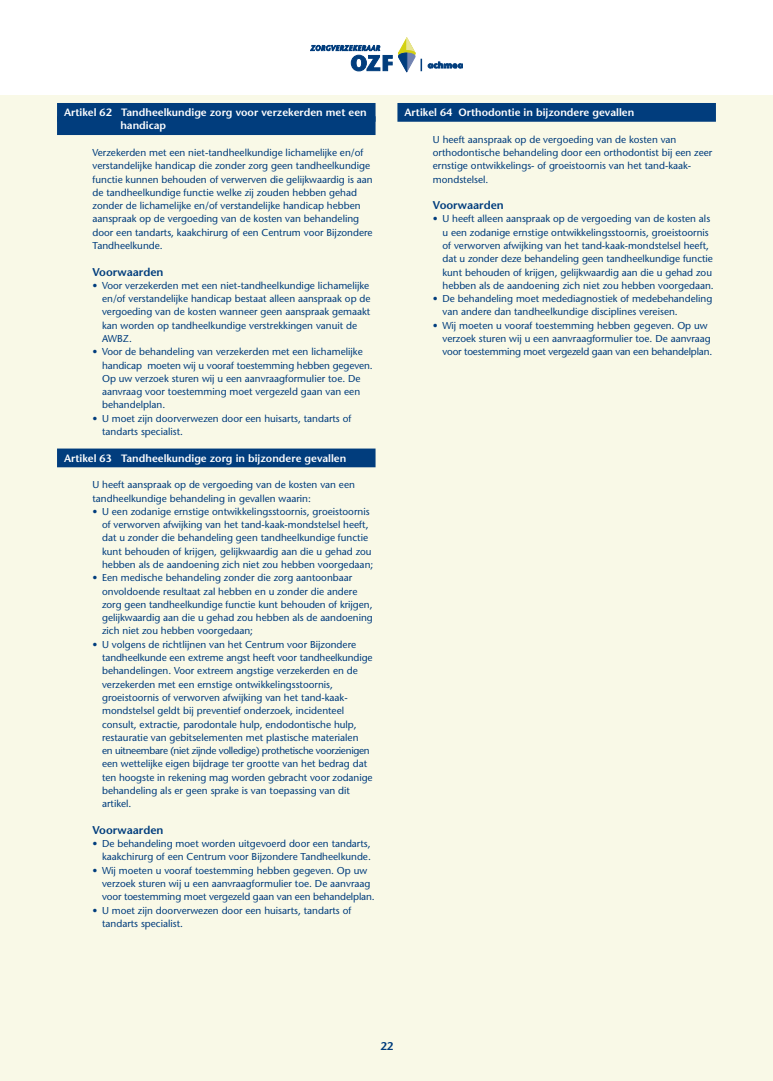
<style>
.page{position:relative;width:773px;height:1081px;background:#fff}
.page>*{position:absolute;margin:0;border:0;box-sizing:border-box;transform-origin:0 0}
.t1{font:600 11.25px "Stone Sans";color:#013d7d}
.t2{font:600 10.62px/13.2px "Stone Sans";color:#fff}
.t3{font:10px/13.2px "Stone Sans";color:#013d7d}
</style>
<div class="page">
<div style="left:0;top:96px;width:772px;height:985px;background:#f9f9e7"></div>
<svg style="left:310px;top:45px;width:82px;height:26px"></svg>
<svg style="left:398px;top:38px;width:17px;height:34px"></svg>
<svg style="left:421px;top:59px;width:1px;height:12px"></svg>
<svg style="left:428px;top:62px;width:34px;height:6px"></svg>
<div style="left:57px;top:103px;width:318px;height:19px;background:#013d7d"></div>
<div style="left:57px;top:116px;width:318px;height:19px;background:#013d7d"></div>
<div style="left:57px;top:448px;width:318px;height:19px;background:#013d7d"></div>
<div style="left:397px;top:103px;width:318px;height:19px;background:#013d7d"></div>
<p class="t2" style="left:120px;top:106px;width:248px;text-indent:-56px">Artikel 62 Tandheelkundige zorg voor verzekerden met een handicap</p>
<p class="t3" style="left:92px;top:146px;width:282px">Verzekerden met een niet-tandheelkundige lichamelijke en/of verstandelijke handicap die zonder zorg geen tandheelkundige functie kunnen behouden of verwerven die gelijkwaardig is aan de tandheelkundige functie welke zij zouden hebben gehad zonder de lichamelijke en/of verstandelijke handicap hebben aanspraak op de vergoeding van de kosten van behandeling door een tandarts, kaakchirurg of een Centrum voor Bijzondere Tandheelkunde.</p>
<p class="t1" style="left:92px;top:265px;width:72px">Voorwaarden</p>
<p class="t3" style="left:102px;top:279px;width:270px;text-indent:-10px">• Voor verzekerden met een niet-tandheelkundige lichamelijke en/of verstandelijke handicap bestaat alleen aanspraak op de vergoeding van de kosten wanneer geen aanspraak gemaakt kan worden op tandheelkundige verstrekkingen vanuit de AWBZ.</p>
<p class="t3" style="left:102px;top:345px;width:272px;text-indent:-10px">• Voor de behandeling van verzekerden met een lichamelijke handicap moeten wij u vooraf toestemming hebben gegeven.<br>Op uw verzoek sturen wij u een aanvraagformulier toe. De aanvraag voor toestemming moet vergezeld gaan van een behandelplan.</p>
<p class="t3" style="left:102px;top:412px;width:251px;text-indent:-10px">• U moet zijn doorverwezen door een huisarts, tandarts of tandarts specialist.</p>
<p class="t2" style="left:64px;top:451px;width:284px">Artikel 63 Tandheelkundige zorg in bijzondere gevallen</p>
<p class="t3" style="left:92px;top:478px;width:264px">U heeft aanspraak op de vergoeding van de kosten van een tandheelkundige behandeling in gevallen waarin:</p>
<p class="t3" style="left:102px;top:505px;width:273px;text-indent:-10px">• U een zodanige ernstige ontwikkelingsstoornis, groeistoornis of verworven afwijking van het tand-kaak-mondstelsel heeft, dat u zonder die behandeling geen tandheelkundige functie kunt behouden of krijgen, gelijkwaardig aan die u gehad zou hebben als de aandoening zich niet zou hebben voorgedaan;</p>
<p class="t3" style="left:102px;top:571px;width:272px;text-indent:-10px">• Een medische behandeling zonder die zorg aantoonbaar onvoldoende resultaat zal hebben en u zonder die andere zorg geen tandheelkundige functie kunt behouden of krijgen, gelijkwaardig aan die u gehad zou hebben als de aandoening zich niet zou hebben voorgedaan;</p>
<p class="t3" style="left:102px;top:637px;width:272px;text-indent:-10px">• U volgens de richtlijnen van het Centrum voor Bijzondere tandheelkunde een extreme angst heeft voor tandheelkundige behandelingen. Voor extreem angstige verzekerden en de verzekerden met een ernstige ontwikkelingsstoornis, groeistoornis of verworven afwijking van het tand-kaak&shy;mondstelsel geldt bij preventief onderzoek, incidenteel consult, extractie, parodontale hulp, endodontische hulp, restauratie van gebitselementen met plastische materialen<br>en uitneembare (niet zijnde volledige) prothetische voorzienigen een wettelijke eigen bijdrage ter grootte van het bedrag dat ten hoogste in rekening mag worden gebracht voor zodanige behandeling als er geen sprake is van toepassing van dit artikel.</p>
<p class="t1" style="left:92px;top:823px;width:72px">Voorwaarden</p>
<p class="t3" style="left:92px;top:837px;width:280px;text-align:right">• De behandeling moet worden uitgevoerd door een tandarts, kaakchirurg of een Centrum voor Bijzondere Tandheelkunde.</p>
<p class="t3" style="left:102px;top:863px;width:274px;text-indent:-10px">• Wij moeten u vooraf toestemming hebben gegeven. Op uw verzoek sturen wij u een aanvraagformulier toe. De aanvraag voor toestemming moet vergezeld gaan van een behandelplan.</p>
<p class="t3" style="left:102px;top:903px;width:251px;text-indent:-10px">• U moet zijn doorverwezen door een huisarts, tandarts of tandarts specialist.</p>
<p class="t2" style="left:404px;top:106px;width:231px">Artikel 64 Orthodontie in bijzondere gevallen</p>
<p class="t3" style="left:433px;top:133px;width:281px">U heeft aanspraak op de vergoeding van de kosten van orthodontische behandeling door een orthodontist bij een zeer ernstige ontwikkelings- of groeistoornis van het tand-kaak&shy;mondstelsel.</p>
<p class="t1" style="left:433px;top:198px;width:72px">Voorwaarden</p>
<p class="t3" style="left:442px;top:212px;width:273px;text-indent:-10px">• U heeft alleen aanspraak op de vergoeding van de kosten als u een zodanige ernstige ontwikkelingsstoornis, groeistoornis of verworven afwijking van het tand-kaak-mondstelsel heeft, dat u zonder deze behandeling geen tandheelkundige functie kunt behouden of krijgen, gelijkwaardig aan die u gehad zou hebben als de aandoening zich niet zou hebben voorgedaan.</p>
<p class="t3" style="left:442px;top:292px;width:271px;text-indent:-10px">• De behandeling moet medediagnostiek of medebehandeling van andere dan tandheelkundige disciplines vereisen.</p>
<p class="t3" style="left:442px;top:319px;width:271px;text-indent:-10px">• Wij moeten u vooraf toestemming hebben gegeven. Op uw verzoek sturen wij u een aanvraagformulier toe. De aanvraag voor toestemming moet vergezeld gaan van een behandelplan.</p>
<p class="t1" style="left:380px;top:1039px;width:14px">22</p>
</div>
